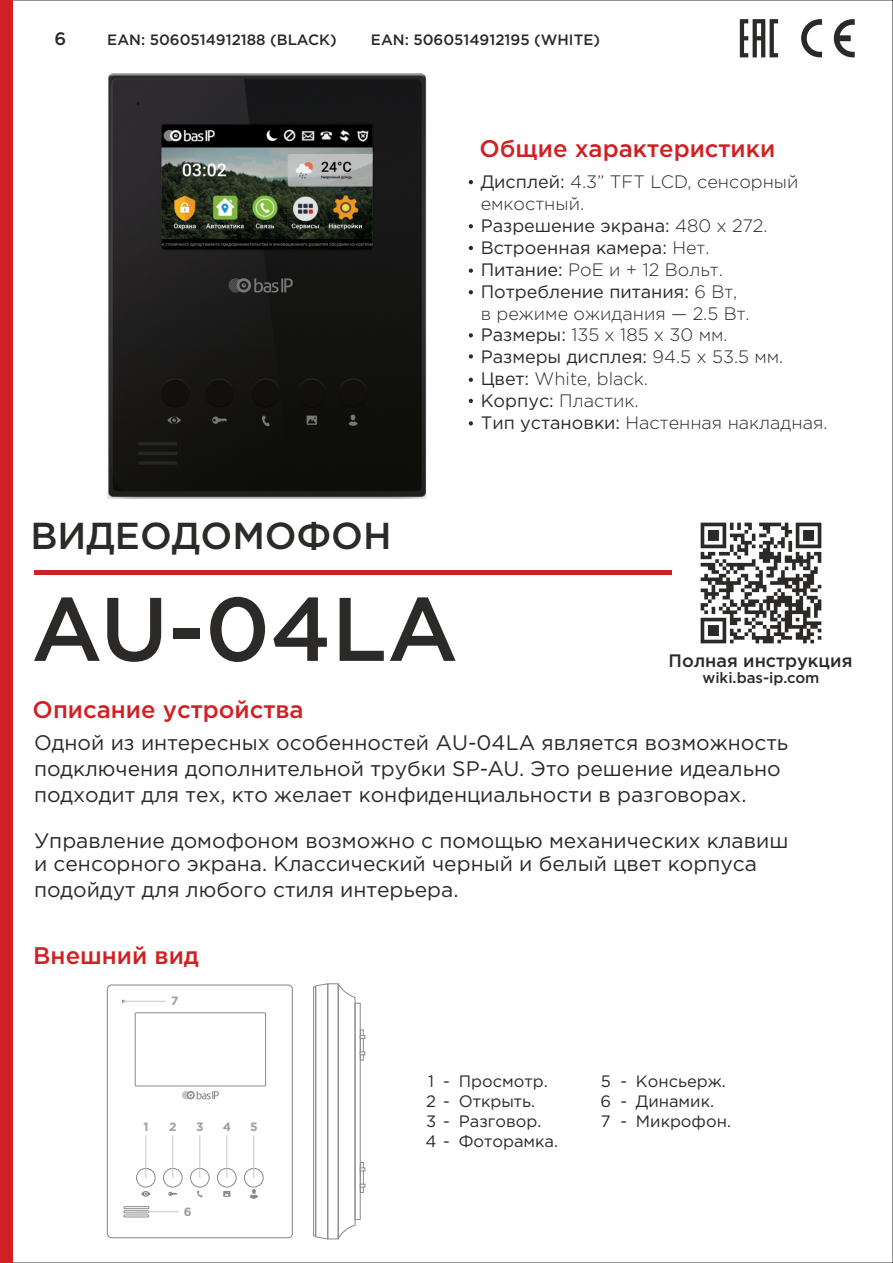
<style>
.page{position:relative;width:893px;height:1263px;background:#fff}
.page>*{position:absolute;margin:0;border:0;box-sizing:border-box;transform-origin:0 0}
.t1{font:500 90px "Gotham Pro";color:#2b2a29}
.t2{font:500 37.5px "Gotham Pro";color:#2b2a29}
.t3{font:500 24px "Gotham Pro";color:#d12023}
.t4{font:21px/25.5px "Gotham Pro";color:#2b2a29}
.t5{font:300 18px/21.9px "Gotham Pro";color:#2b2a29}
.t6{font:500 18px "Gotham Pro";color:#2b2a29}
.t7{font:16.5px/20.1px "Gotham Pro";color:#2b2a29}
.t8{font:500 15px "Gotham Pro";color:#2b2a29}
.t9{font:700 12px "Gotham Pro";color:#9d9e9e}
.s1{font-weight:400}
</style>
<div class="page">
<div style="left:0;top:0;width:13px;height:1263px;background:#d12023"></div>
<hr style="left:34px;top:571px;width:638px;height:4px;background:#d12023">
<img style="left:700px;top:522px;width:122px;height:122px">
<svg style="left:801px;top:19px;width:21px;height:38px"></svg>
<svg style="left:834px;top:19px;width:21px;height:38px"></svg>
<svg style="left:740px;top:19px;width:38px;height:38px"></svg>
<svg style="left:469px;top:180px;width:4px;height:4px"></svg>
<svg style="left:469px;top:224px;width:4px;height:4px"></svg>
<svg style="left:469px;top:246px;width:4px;height:4px"></svg>
<svg style="left:469px;top:269px;width:4px;height:4px"></svg>
<svg style="left:469px;top:290px;width:4px;height:4px"></svg>
<svg style="left:469px;top:354px;width:4px;height:5px"></svg>
<svg style="left:469px;top:378px;width:4px;height:4px"></svg>
<svg style="left:469px;top:399px;width:4px;height:4px"></svg>
<svg style="left:469px;top:421px;width:4px;height:4px"></svg>
<svg style="left:469px;top:333px;width:4px;height:4px"></svg>
<svg style="left:182px;top:1091px;width:37px;height:8px"></svg>
<div style="left:107px;top:984px;width:186px;height:254px;border:1px solid #898989;border-radius:4px"></div>
<div style="left:135px;top:1012px;width:131px;height:74px;border:1px solid #898989"></div>
<div style="left:136px;top:1168px;width:19px;height:19px;border:1px solid #898989;border-radius:50%"></div>
<div style="left:163px;top:1168px;width:19px;height:19px;border:1px solid #898989;border-radius:50%"></div>
<div style="left:190px;top:1168px;width:19px;height:19px;border:1px solid #898989;border-radius:50%"></div>
<div style="left:217px;top:1168px;width:19px;height:19px;border:1px solid #898989;border-radius:50%"></div>
<div style="left:244px;top:1168px;width:19px;height:19px;border:1px solid #898989;border-radius:50%"></div>
<div style="left:124px;top:1206px;width:25px;height:3px;border:1px solid #898989"></div>
<div style="left:124px;top:1210px;width:25px;height:3px;border:1px solid #898989"></div>
<div style="left:124px;top:1214px;width:25px;height:3px;border:1px solid #898989"></div>
<svg style="left:313px;top:983px;width:16px;height:257px"></svg>
<svg style="left:337px;top:983px;width:28px;height:257px"></svg>
<svg style="left:197px;top:1190px;width:6px;height:7px"></svg>
<svg style="left:223px;top:1191px;width:7px;height:6px"></svg>
<svg style="left:250px;top:1189px;width:8px;height:10px"></svg>
<svg style="left:168px;top:1192px;width:9px;height:4px"></svg>
<svg style="left:141px;top:1191px;width:10px;height:6px"></svg>
<hr style="left:123px;top:1001px;width:43px;height:1px;background:#c5c6c6">
<hr style="left:136px;top:1211px;width:43px;height:1px;background:#c5c6c6">
<hr style="left:146px;top:1135px;width:1px;height:43px;background:#c5c6c6">
<hr style="left:173px;top:1135px;width:1px;height:43px;background:#c5c6c6">
<hr style="left:200px;top:1135px;width:1px;height:43px;background:#c5c6c6">
<hr style="left:227px;top:1135px;width:1px;height:43px;background:#c5c6c6">
<hr style="left:254px;top:1135px;width:1px;height:43px;background:#c5c6c6">
<img style="left:107px;top:73px;width:319px;height:425px">
<img style="left:162px;top:125px;width:211px;height:125px;border-radius:2px">
<p class="t6" style="left:54px;top:32px;width:13px">6</p>
<p class="t8" style="left:107px;top:34px;width:231px">EAN: 5060514912188 (BLACK)</p>
<p class="t8" style="left:371px;top:34px;width:231px">EAN: 5060514912195 (WHITE)</p>
<p class="t3" style="left:479px;top:140px;width:297px">Общие характеристики</p>
<p class="t5" style="left:481px;top:172px;width:348px"><span class="s1">Дисплей:</span> 4.3” TFT LCD, сенсорный емкостный.<br><span class="s1">Разрешение экрана:</span> 480 x 272.<br><span class="s1">Встроенная камера:</span> Нет.<br><span class="s1">Питание:</span> PoE и + 12 Вольт.<br><span class="s1">Потребление питания:</span> 6 Вт,<br>в режиме ожидания — 2.5 Вт.<br><span class="s1">Размеры:</span> 135 x 185 x 30 мм.<br><span class="s1">Размеры дисплея:</span> 94.5 x 53.5 мм.<br><span class="s1">Цвет:</span> White, black.<br><span class="s1">Корпус:</span> Пластик.<br><span class="s1">Тип установки:</span> Настенная накладная.</p>
<h2 class="t2" style="left:30px;top:522px;width:363px">ВИДЕОДОМОФОН</h2>
<h1 class="t1" style="left:31px;top:595px;width:428px">AU-04LA</h1>
<p class="t3" style="left:33px;top:700px;width:273px">Описание устройства</p>
<p class="t6" style="left:669px;top:653px;width:185px">Полная инструкция</p>
<p class="t8" style="left:702px;top:672px;width:119px">wiki.bas-ip.com</p>
<p class="t4" style="left:34px;top:732px;width:756px">Одной из интересных особенностей АU-04LA является возможность подключения дополнительной трубки SP-AU. Это решение идеально подходит для тех, кто желает конфиденциальности в разговорах.</p>
<p class="t4" style="left:34px;top:830px;width:756px;line-height:23.2px">Управление домофоном возможно с помощью механических клавиш и сенсорного экрана. Классический черный и белый цвет корпуса</p>
<p class="t4" style="left:34px;top:878px;width:426px">подойдут для любого стиля интерьера.</p>
<p class="t3" style="left:33px;top:946px;width:167px">Внешний вид</p>
<p class="t9" style="left:171px;top:997px;width:9px">7</p>
<p class="t9" style="left:143px;top:1122px;width:7px">1</p>
<p class="t9" style="left:169px;top:1122px;width:9px">2</p>
<p class="t9" style="left:196px;top:1122px;width:9px">3</p>
<p class="t9" style="left:223px;top:1122px;width:10px">4</p>
<p class="t9" style="left:250px;top:1122px;width:9px">5</p>
<p class="t9" style="left:184px;top:1207px;width:9px">6</p>
<p class="t7" style="left:426px;top:1072px;width:26px">1<br>2 -<br>3 -<br>4 -</p>
<p class="t7" style="left:600px;top:1072px;width:12px;text-align:justify">5<br>6<br>7</p>
<p class="t7" style="left:459px;top:1072px;width:101px">Просмотр.<br>Открыть.<br>Разговор.<br>Фоторамка.</p>
<p class="t7" style="left:443px;top:1072px;width:8px">-</p>
<p class="t7" style="left:620px;top:1072px;width:8px;text-align:justify">- - -</p>
<p class="t7" style="left:636px;top:1072px;width:97px">Консьерж.<br>Динамик.<br>Микрофон.</p>
</div>
